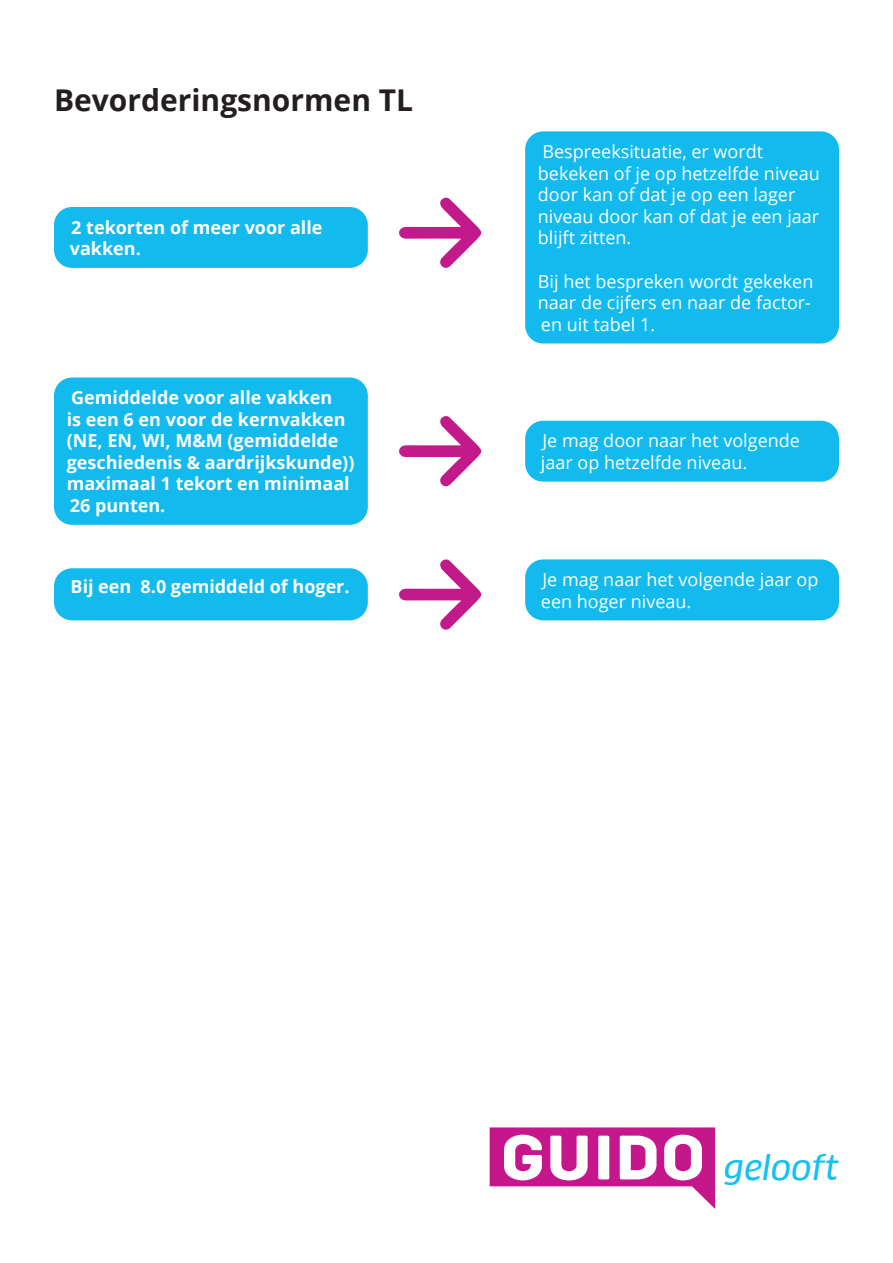
<style>
.page{position:relative;width:893px;height:1263px;background:#fff}
.page>*{position:absolute;margin:0;border:0;box-sizing:border-box;transform-origin:0 0}
.t1{font:italic 32.85px "Clan Offc News";color:#15c0f2;scale:1.06 1}
.t2{font:700 30px "Open Sans";color:#231f20}
.t3{font:18px/21.6px "Open Sans";color:#fff}
.t4{font:700 18px/21.6px "Open Sans";color:#fff}
</style>
<div class="page">
<div style="left:54px;top:207px;width:314px;height:61px;background:#12baed;border-radius:18px"></div>
<div style="left:525px;top:131px;width:314px;height:212px;background:#12baed;border-radius:18px"></div>
<div style="left:54px;top:377px;width:314px;height:148px;background:#12baed;border-radius:18px"></div>
<div style="left:525px;top:421px;width:314px;height:61px;background:#12baed;border-radius:18px"></div>
<div style="left:54px;top:568px;width:314px;height:52px;background:#12baed;border-radius:18px"></div>
<div style="left:525px;top:559px;width:314px;height:61px;background:#12baed;border-radius:18px"></div>
<svg style="left:399px;top:197px;width:82px;height:71px"></svg>
<svg style="left:399px;top:416px;width:82px;height:71px"></svg>
<svg style="left:399px;top:559px;width:82px;height:71px"></svg>
<svg style="left:490px;top:1127px;width:225px;height:82px"></svg>
<p class="t2" style="left:54px;top:79px;width:361px">Bevorderingsnormen TL</p>
<p class="t4" style="left:70px;top:216px;width:254px">2 tekorten of meer voor alle vakken.</p>
<p class="t4" style="left:67px;top:386px;width:289px">Gemiddelde voor alle vakken<br>is een 6 en voor de kernvakken (NE, EN, WI, M&amp;M (gemiddelde geschiedenis &amp; aardrijkskunde)) maximaal 1 tekort en minimaal<br>26 punten.</p>
<p class="t3" style="left:538px;top:140px;width:283px">Bespreeksituatie, er wordt bekeken of je op hetzelfde niveau door kan of dat je op een lager niveau door kan of dat je een jaar blijft zitten.</p>
<p class="t3" style="left:538px;top:270px;width:277px">Bij het bespreken wordt gekeken naar de cijfers en naar de factor&shy;en uit tabel 1.</p>
<p class="t3" style="left:541px;top:429px;width:261px">Je mag door naar het volgende jaar op hetzelfde niveau.</p>
<p class="t4" style="left:71px;top:575px;width:280px">Bij een 8.0 gemiddeld of hoger.</p>
<p class="t3" style="left:541px;top:568px;width:279px">Je mag naar het volgende jaar op een hoger niveau.</p>
<p class="t1" style="left:723px;top:1149px;width:110px">gelooft</p>
</div>
